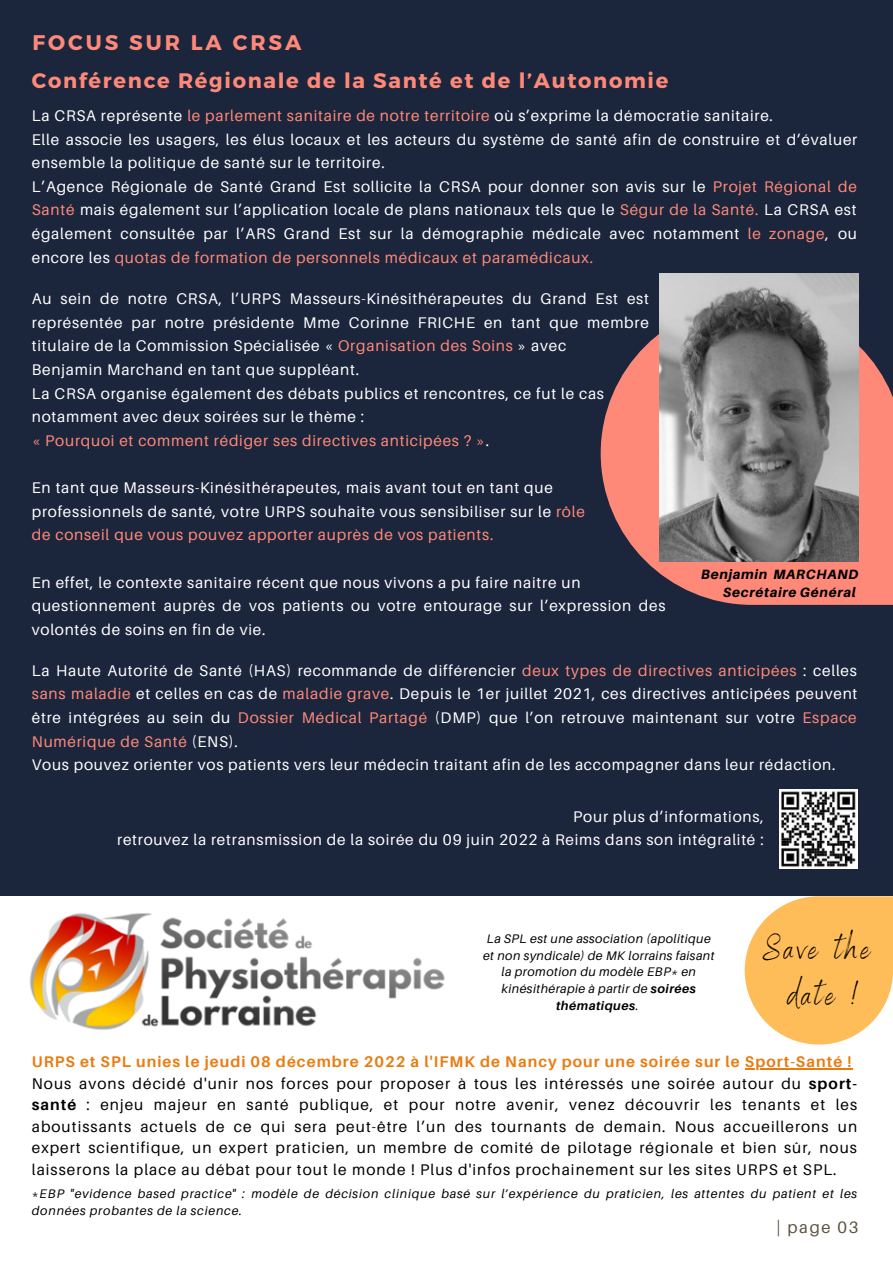
<style>
.page{position:relative;width:893px;height:1264px;background:#fff}
.page>*{position:absolute;margin:0;border:0;box-sizing:border-box;transform-origin:0 0}
.t1{font:33px/46px "Benedict";letter-spacing:.1em;color:#000;text-align:center}
.t2{font:700 21.15px "Montserrat";letter-spacing:.14em;color:#ff8979}
.t3{font:700 21px "Montserrat";letter-spacing:.08em;color:#ff8979}
.t4{font:16.5px "Aileron";letter-spacing:.1em;color:#5d5340}
.t5{font:15.45px/23.5px "Aileron";letter-spacing:.05em;color:#fff}
.t6{font:15.45px/21.6px "Aileron";letter-spacing:.07em;color:#000}
.t7{font:italic 800 13.5px/18px "Aileron";letter-spacing:.05em;color:#000;text-align:right}
.t8{font:italic 12.45px/17.2px "Aileron";letter-spacing:.07em;color:#000}
.t9{font:italic 12.45px/16.6px "Aileron";letter-spacing:.04em;color:#000;text-align:center}
.s1{color:#ff8979}
.s2{font-weight:700}
.s3{font-weight:700;color:#e97c11}
.s4{font-style:normal}
</style>
<div class="page">
<div style="left:0;top:0;width:892px;height:895px;background:#1b253c"></div>
<svg style="left:600px;top:302px;width:292px;height:303px;fill:#ff8979"></svg>
<img style="left:659px;top:274px;width:199px;height:287px">
<img style="left:779px;top:789px;width:78px;height:79px">
<svg style="left:744px;top:896px;width:148px;height:148px"></svg>
<img style="left:29px;top:913px;width:416px;height:117px">
<hr style="left:745px;top:1068px;width:107px;height:1px;background:#e97c11">
<h2 class="t2" style="left:32px;top:29px;width:270px">FOCUS SUR LA CRSA</h2>
<h3 class="t3" style="left:32px;top:66px;width:638px">Conférence Régionale de la Santé et de l’Autonomie</h3>
<p class="t5" style="left:32px;top:103px;width:827px">La CRSA représente <span class="s1">le parlement sanitaire de notre territoire</span> où s’exprime la démocratie sanitaire.<br>Elle associe les usagers, les élus locaux et les acteurs du système de santé afin de construire et d’évaluer ensemble la politique de santé sur le territoire.<br>L’Agence Régionale de Santé Grand Est sollicite la CRSA pour donner son avis sur le <span class="s1">Projet Régional de Santé</span> mais également sur l’application locale de plans nationaux tels que le <span class="s1">Ségur de la Santé.</span> La CRSA est également consultée par l’ARS Grand Est sur la démographie médicale avec notamment <span class="s1">le zonage</span>, ou encore les <span class="s1">quotas de formation de personnels médicaux et paramédicaux.</span></p>
<p class="t5" style="left:32px;top:286px;width:618px">Au sein de notre CRSA, l’URPS Masseurs-Kinésithérapeutes du Grand Est est représentée par notre présidente Mme Corinne FRICHE en tant que membre titulaire de la Commission Spécialisée « <span class="s1">Organisation des Soins</span> » avec<br>Benjamin Marchand en tant que suppléant.<br>La CRSA organise également des débats publics et rencontres, ce fut le cas notamment avec deux soirées sur le thème :<br><span class="s1">« Pourquoi et comment rédiger ses directives anticipées ? »</span>.</p>
<p class="t5" style="left:32px;top:475px;width:554px">En tant que Masseurs-Kinésithérapeutes, mais avant tout en tant que professionnels de santé, votre URPS souhaite vous sensibiliser sur le <span class="s1">rôle de conseil que vous pouvez apporter auprès de vos patients.</span></p>
<p class="t5" style="left:32px;top:570px;width:635px">En effet, le contexte sanitaire récent que nous vivons a pu faire naitre un questionnement auprès de vos patients ou votre entourage sur l’expression des volontés de soins en fin de vie.</p>
<p class="t7" style="left:701px;top:565px;width:158px">Benjamin MARCHAND<br>Secrétaire Général</p>
<p class="t5" style="left:32px;top:658px;width:827px">La Haute Autorité de Santé (HAS) recommande de différencier <span class="s1">deux types de directives anticipées</span> : celles <span class="s1">sans maladie</span> et celles en cas de <span class="s1">maladie grave</span>. Depuis le 1er juillet 2021, ces directives anticipées peuvent être intégrées au sein du <span class="s1">Dossier Médical Partagé</span> (DMP) que l’on retrouve maintenant sur votre <span class="s1">Espace Numérique de Santé</span> (ENS).<br>Vous pouvez orienter vos patients vers leur médecin traitant afin de les accompagner dans leur rédaction.</p>
<p class="t5" style="left:117px;top:804px;width:648px;text-align:right">Pour plus d’informations,<br>retrouvez la retransmission de la soirée du 09 juin 2022 à Reims dans son intégralité :</p>
<p class="t9" style="left:483px;top:930px;width:233px">La SPL est une association (apolitique et non syndicale) de MK lorrains faisant la promotion du modèle EBP* en kinésithérapie à partir de <span class="s2">soirées thématiques</span>.</p>
<h1 class="t1" style="left:762px;top:923px;width:109px">Save the date !</h1>
<p class="t6" style="left:32px;top:1050px;width:826px"><span class="s3">URPS et SPL unies le jeudi 08 décembre 2022 à l'IFMK de Nancy pour une soirée sur le Sport-Santé !<br></span>Nous avons décidé d'unir nos forces pour proposer à tous les intéressés une soirée autour du <span class="s2">sport&shy;santé</span> : enjeu majeur en santé publique, et pour notre avenir, venez découvrir les tenants et les aboutissants actuels de ce qui sera peut-être l’un des tournants de demain. Nous accueillerons un expert scientifique, un expert praticien, un membre de comité de pilotage régionale et bien sûr, nous laisserons la place au débat pour tout le monde ! Plus d'infos prochainement sur les sites URPS et SPL.</p>
<p class="t8" style="left:32px;top:1184px;width:826px"><span class="s4">*</span>EBP "evidence based practice" : modèle de décision clinique basé sur l’expérience du praticien, les attentes du patient et les données probantes de la science.</p>
<p class="t4" style="left:776px;top:1216px;width:83px">| page 03</p>
</div>
